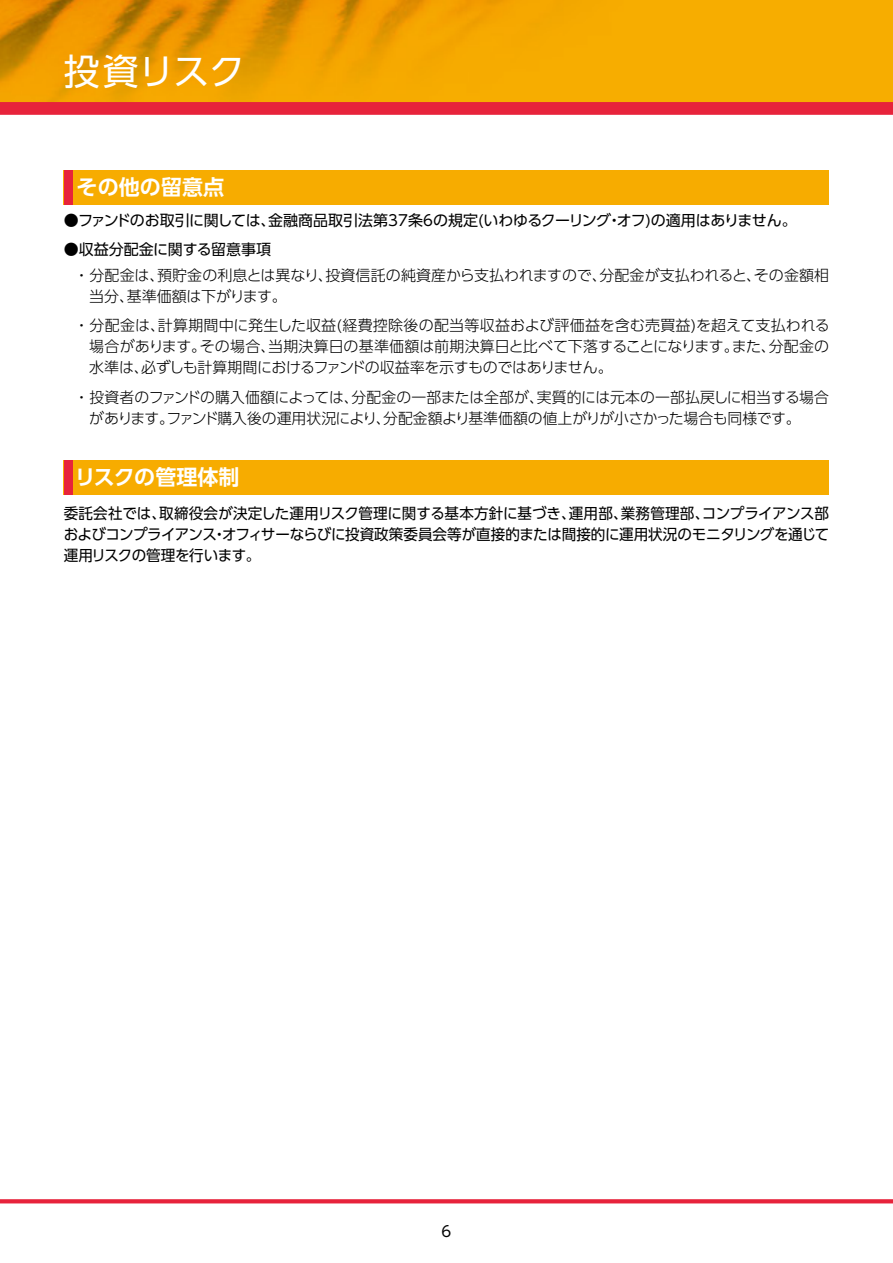
<style>
.page{position:relative;width:893px;height:1263px;background:#fff}
.page>*{position:absolute;margin:0;border:0;box-sizing:border-box;transform-origin:0 0}
.t1{font:36px "UD Shin Go Pro";letter-spacing:-.005em;color:#fff}
.t2{font:700 21px "UD Shin Go Pro De";color:#fff}
.t3{font:300 15px/21px "UD Shin Go Pro";letter-spacing:-.01em;color:#000}
.t4{font:15px/21px "UD Shin Go Pro";letter-spacing:-.015em;color:#000;text-align:justify}
.s1{font-family:"UD Shin Go Pro De";font-weight:700}
</style>
<div class="page">
<img style="left:0;top:0;width:893px;height:102px">
<svg style="left:0;top:1199px;width:893px;height:4px;background:#e82e45"></svg>
<div style="left:0;top:102px;width:893px;height:13px;background:#e7233b"></div>
<div style="left:64px;top:170px;width:765px;height:34px;background:#f7ac00"></div>
<div style="left:64px;top:170px;width:8px;height:34px;background:#e7233b"></div>
<div style="left:64px;top:460px;width:765px;height:34px;background:#f7ac00"></div>
<div style="left:64px;top:460px;width:8px;height:34px;background:#e7233b"></div>
<h1 class="t1" style="left:64px;top:42px;width:183px">投資リスク</h1>
<h2 class="t2" style="left:77px;top:170px;width:149px">その他の留意点</h2>
<p class="t4" style="left:64px;top:209px;width:735px"><span class="s1">●</span>ファンドのお取引に関しては、金融商品取引法第37条6の規定(いわゆるクーリング・オフ)の適用はありません。</p>
<p class="t4" style="left:64px;top:239px;width:209px">●収益分配金に関する留意事項</p>
<p class="t3" style="left:89px;top:264px;width:741px;text-indent:-15px">・分配金は、預貯金の利息とは異なり、投資信託の純資産から支払われますので、分配金が支払われると、その金額相当分、基準価額は下がります。</p>
<p class="t3" style="left:89px;top:314px;width:742px;text-align:justify;text-indent:-15px">・分配金は、計算期間中に発生した収益(経費控除後の配当等収益および評価益を含む売買益)を超えて支払われる場合があります。その場合、当期決算日の基準価額は前期決算日と比べて下落することになります。また、分配金の水準は、必ずしも計算期間におけるファンドの収益率を示すものではありません。</p>
<p class="t3" style="left:89px;top:386px;width:741px;text-indent:-15px">・投資者のファンドの購入価額によっては、分配金の一部または全部が、実質的には元本の一部払戻しに相当する場合があります。ファンド購入後の運用状況により、分配金額より基準価額の値上がりが小さかった場合も同様です。</p>
<h2 class="t2" style="left:75px;top:460px;width:166px">リスクの管理体制</h2>
<p class="t4" style="left:64px;top:503px;width:767px">委託会社では、取締役会が決定した運用リスク管理に関する基本方針に基づき、運用部、業務管理部、コンプライアンス部およびコンプライアンス・オフィサーならびに投資政策委員会等が直接的または間接的に運用状況のモニタリングを通じて運用リスクの管理を行います。</p>
<p class="t4" style="left:442px;top:1220px;width:11px">6</p>
</div>
